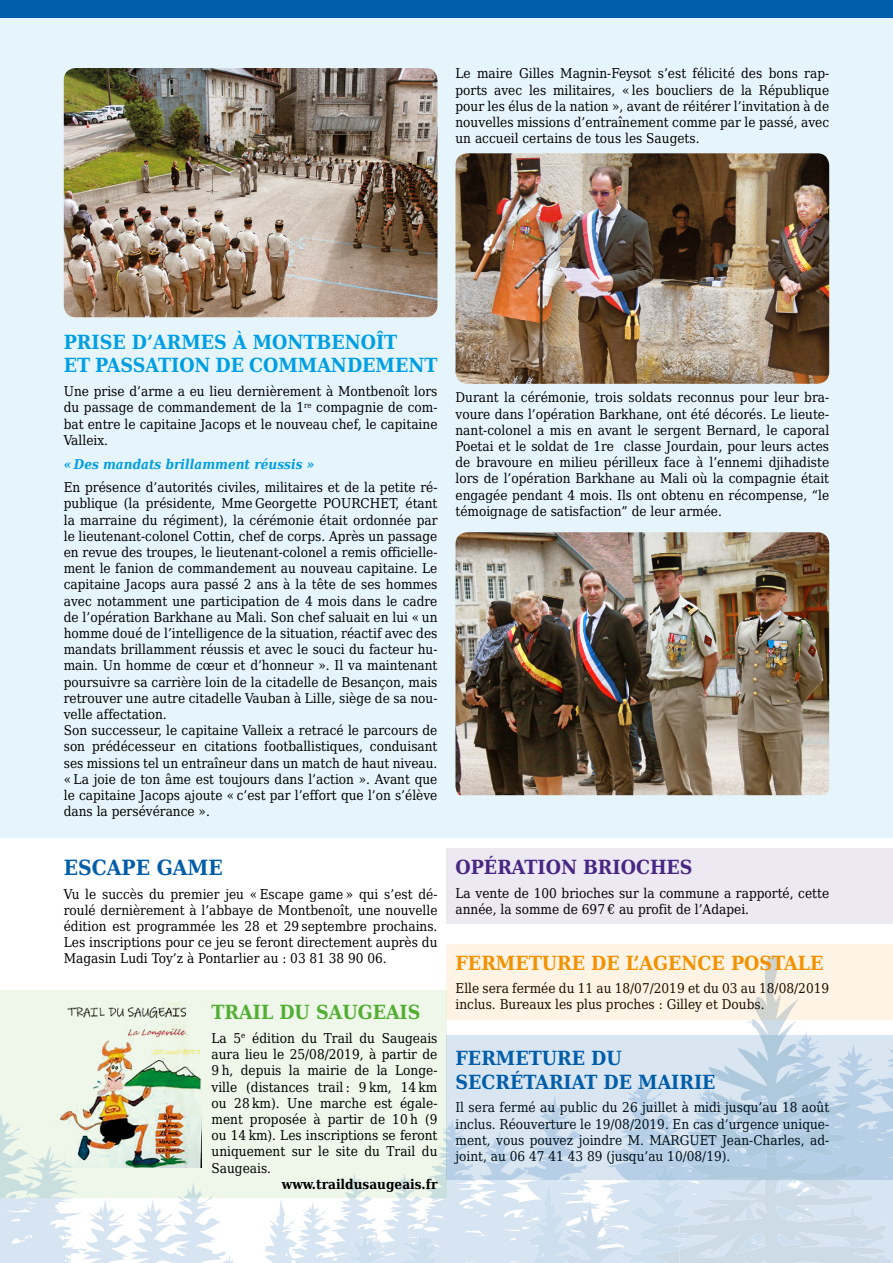
<style>
.page{position:relative;width:893px;height:1263px;background:#fff}
.page>*{position:absolute;margin:0;border:0;box-sizing:border-box;transform-origin:0 0}
.t1{font:700 21px "DejaVu Serif Condensed";color:#005da9}
.t2{font:700 19.5px/23.4px "DejaVu Serif Condensed";color:#009fe3}
.t3{font:700 19.5px/23.4px "DejaVu Serif Condensed";color:#005da9}
.t4{font:700 19.5px "DejaVu Serif Condensed";color:#f39200}
.t5{font:700 19.5px "DejaVu Serif Condensed";color:#482683}
.t6{font:700 19.5px "DejaVu Serif Condensed";color:#52ae32}
.t7{font:13.5px/16.2px "DejaVu Serif Condensed";color:#000;text-align:justify}
.t8{font:italic 700 13.5px "DejaVu Serif Condensed";color:#009fe3}
.t9{font:700 13.5px "DejaVu Serif Condensed";color:#000}
</style>
<div class="page">
<svg style="left:0;top:1020px;width:893px;height:243px"></svg>
<img style="left:410px;top:1255px;width:167px;height:8px">
<img style="left:825px;top:1254px;width:68px;height:9px">
<div style="left:0;top:2px;width:893px;height:836px;background:#e6f5fc"></div>
<div style="left:446px;top:848px;width:447px;height:75px;background:#ede9f2"></div>
<div style="left:0;top:990px;width:446px;height:208px;background:#eef7ea"></div>
<hr style="left:0;top:17px;width:1px;height:855px;background:#c00d0e">
<div style="left:0;top:0;width:893px;height:17px;background:#005da9"></div>
<img style="left:64px;top:68px;width:373px;height:249px">
<img style="left:455px;top:532px;width:374px;height:263px">
<img style="left:455px;top:153px;width:374px;height:231px">
<img style="left:55px;top:1003px;width:147px;height:164px">
<div style="left:446px;top:944px;width:447px;height:75px;background:#fdf4e6"></div>
<svg style="left:446px;top:1035px;width:447px;height:145px;background:#c9dbeb"></svg>
<p class="t7" style="left:455px;top:65px;width:375px">Le maire Gilles Magnin-Feysot s’est félicité des bons rap&shy;ports avec les militaires, « les boucliers de la République pour les élus de la nation », avant de réitérer l’invitation à de nouvelles missions d’entraînement comme par le passé, avec un accueil certains de tous les Saugets.</p>
<h2 class="t2" style="left:64px;top:330px;width:375px">PRISE D’ARMES À MONTBENOÎT<br>ET PASSATION DE COMMANDEMENT</h2>
<p class="t7" style="left:64px;top:383px;width:375px">Une prise d’arme a eu lieu dernièrement à Montbenoît lors du passage de commandement de la 1<sup>re</sup> compagnie de com&shy;bat entre le capitaine Jacops et le nouveau chef, le capitaine Valleix.</p>
<p class="t8" style="left:64px;top:453px;width:252px">« Des mandats brillamment réussis »</p>
<p class="t7" style="left:64px;top:479px;width:375px;text-align:left">En présence d’autorités civiles, militaires et de la petite ré&shy;publique (la présidente, Mme Georgette POURCHET, étant la marraine du régiment), la cérémonie était ordonnée par le lieutenant-colonel Cottin, chef de corps. Après un passage en revue des troupes, le lieutenant-colonel a remis officielle&shy;ment le fanion de commandement au nouveau capitaine. Le capitaine Jacops aura passé 2 ans à la tête de ses hommes avec notamment une participation de 4 mois dans le cadre de l’opération Barkhane au Mali. Son chef saluait en lui « un homme doué de l’intelligence de la situation, réactif avec des mandats brillamment réussis et avec le souci du facteur hu&shy;main. Un homme de cœur et d’honneur ». Il va maintenant poursuivre sa carrière loin de la citadelle de Besançon, mais retrouver une autre citadelle Vauban à Lille, siège de sa nou&shy;velle affectation.<br>Son successeur, le capitaine Valleix a retracé le parcours de son prédécesseur en citations footballistiques, conduisant ses missions tel un entraîneur dans un match de haut niveau. « La joie de ton âme est toujours dans l’action ». Avant que le capitaine Jacops ajoute « c’est par l’effort que l’on s’élève dans la persévérance ».</p>
<h1 class="t1" style="left:64px;top:851px;width:161px">ESCAPE GAME</h1>
<p class="t7" style="left:64px;top:885px;width:375px">Vu le succès du premier jeu « Escape game » qui s’est dé&shy;roulé dernièrement à l’abbaye de Montbenoît, une nouvelle édition est programmée les 28 et 29 septembre prochains.<br>Les inscriptions pour ce jeu se feront directement auprès du Magasin Ludi Toy’z à Pontarlier au : 03 81 38 90 06.</p>
<h2 class="t6" style="left:212px;top:997px;width:210px">TRAIL DU SAUGEAIS</h2>
<p class="t7" style="left:212px;top:1030px;width:227px">La 5<sup>e</sup> édition du Trail du Saugeais aura lieu le 25/08/2019, à partir de 9 h, depuis la mairie de la Longe&shy;ville (distances trail : 9 km, 14 km ou 28 km). Une marche est égale&shy;ment proposée à partir de 10 h (9 ou 14 km). Les inscriptions se feront uniquement sur le site du Trail du Saugeais.</p>
<p class="t9" style="left:282px;top:1173px;width:157px">www.traildusaugeais.fr</p>
<p class="t7" style="left:455px;top:389px;width:375px">Durant la cérémonie, trois soldats reconnus pour leur bra&shy;voure dans l’opération Barkhane, ont été décorés. Le lieute&shy;nant-colonel a mis en avant le sergent Bernard, le caporal Poetai et le soldat de 1re classe Jourdain, pour leurs actes de bravoure en milieu périlleux face à l’ennemi djihadiste lors de l’opération Barkhane au Mali où la compagnie était engagée pendant 4 mois. Ils ont obtenu en récompense, “le témoignage de satisfaction” de leur armée.</p>
<h2 class="t5" style="left:455px;top:851px;width:239px">OPÉRATION BRIOCHES</h2>
<p class="t7" style="left:455px;top:884px;width:375px">La vente de 100 brioches sur la commune a rapporté, cette année, la somme de 697 € au profit de l’Adapei.</p>
<h2 class="t4" style="left:455px;top:947px;width:369px">FERMETURE DE L’AGENCE POSTALE</h2>
<p class="t7" style="left:455px;top:980px;width:375px">Elle sera fermée du 11 au 18/07/2019 et du 03 au 18/08/2019 inclus. Bureaux les plus proches : Gilley et Doubs.</p>
<h2 class="t3" style="left:455px;top:1046px;width:262px">FERMETURE DU<br>SECRÉTARIAT DE MAIRIE</h2>
<p class="t7" style="left:455px;top:1099px;width:375px">Il sera fermé au public du 26 juillet à midi jusqu’au 18 août inclus. Réouverture le 19/08/2019. En cas d’urgence unique&shy;ment, vous pouvez joindre M. MARGUET Jean-Charles, ad&shy;joint, au 06 47 41 43 89 (jusqu’au 10/08/19).</p>
</div>
